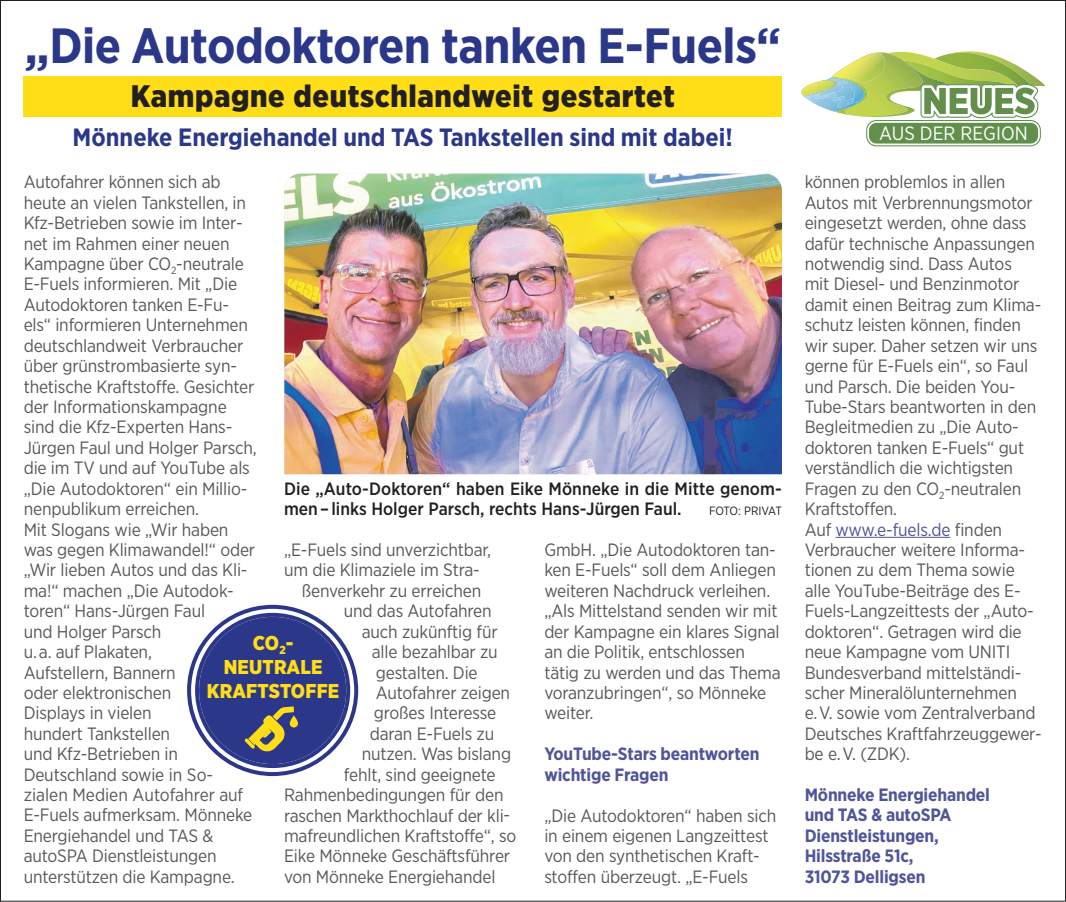
<style>
.page{position:relative;width:1066px;height:902px;background:#fff}
.page>*{position:absolute;margin:0;border:0;box-sizing:border-box;transform-origin:0 0}
.t1{font:700 49.4px "Gotham Narrow";letter-spacing:-.01em;color:#2b388a}
.t2{font:900 31px "Gotham Narrow";letter-spacing:.02em;color:#231f20}
.t3{font:700 25px "Gotham Narrow";color:#2b388a}
.t4{font:900 20px/24px "Gotham Narrow";letter-spacing:.01em;color:#ffdd17;text-align:center}
.t5{font:19.2px "Gotham Narrow";color:#fff}
.t6{font:17.8px/20.4px "Gotham Narrow";letter-spacing:-.01em;color:#57585a}
.t7{font:700 17.8px/20.4px "Gotham Narrow";letter-spacing:-.01em;color:#50559a}
.t8{font:500 17.8px/20.4px "Gotham Narrow";color:#231f20}
.t9{font:12px "Gotham Narrow";letter-spacing:-.025em;color:#231f20}
.s1{color:#50559a}
</style>
<div class="page">
<div style="left:24px;top:76px;width:758px;height:40px;background:#ffdd17"></div>
<hr style="left:836px;top:537px;width:114px;height:1px;background:#50559a">
<svg style="left:801px;top:51px;width:244px;height:95px"></svg>
<img style="left:284px;top:173px;width:498px;height:301px">
<div style="left:193px;top:610px;width:159px;height:160px;background:#2b388a;border-radius:50%"></div>
<div style="left:187px;top:604px;width:171px;height:172px;border:12px solid #fff;border-radius:50%"></div>
<div style="left:187px;top:604px;width:171px;height:172px;border:4px solid #2b388a;border-radius:50%"></div>
<div style="left:195px;top:612px;width:155px;height:156px;border:4px solid #2b388a;border-radius:50%"></div>
<svg style="left:244px;top:706px;width:50px;height:46px"></svg>
<svg style="left:290px;top:715px;width:8px;height:12px"></svg>
<h1 class="t1" style="left:25px;top:14px;width:758px">„Die Autodoktoren tanken E-Fuels“</h1>
<h2 class="t2" style="left:131px;top:76px;width:546px">Kampagne deutschlandweit gestartet</h2>
<h3 class="t3" style="left:73px;top:121px;width:662px">Mönneke Energiehandel und TAS Tankstellen sind mit dabei!</h3>
<p class="t6" style="left:24px;top:171px;width:235px">Autofahrer können sich ab heute an vielen Tankstellen, in<br>Kfz-Betrieben sowie im Inter&shy;net im Rahmen einer neuen<br>Kampagne über CO<sub>2</sub>-neutrale<br>E-Fuels informieren. Mit „Die<br>Autodoktoren tanken E-Fu&shy;els“ informieren Unternehmen deutschlandweit Verbraucher über grünstrombasierte syn&shy;thetische Kraftstoffe. Gesichter der Informationskampagne sind die Kfz-Experten Hans-<br>Jürgen Faul und Holger Parsch, die im TV und auf YouTube als „Die Autodoktoren“ ein Millio&shy;nenpublikum erreichen.<br>Mit Slogans wie „Wir haben was gegen Klimawandel!“ oder „Wir lieben Autos und das Kli&shy;ma!“ machen „Die Autodok&shy;toren“ Hans-Jürgen Faul<br>und Holger Parsch<br>u. a. auf Plakaten,<br>Aufstellern, Bannern<br>oder elektronischen<br>Displays in vielen<br>hundert Tankstellen<br>und Kfz-Betrieben in<br>Deutschland sowie in So&shy;zialen Medien Autofahrer auf<br>E-Fuels aufmerksam. Mönneke<br>Energiehandel und TAS &amp; autoSPA Dienstleistungen unterstützen die Kampagne.</p>
<p class="t8" style="left:284px;top:478px;width:499px">Die „Auto-Doktoren“ haben Eike Mönneke in die Mitte genom&shy;men – links Holger Parsch, rechts Hans-Jürgen Faul.</p>
<p class="t9" style="left:709px;top:503px;width:74px">FOTO: PRIVAT</p>
<p class="t6" style="left:544px;top:539px;width:238px">GmbH. „Die Autodoktoren tan&shy;ken E-Fuels“ soll dem Anliegen weiteren Nachdruck verleihen. „Als Mittelstand senden wir mit der Kampagne ein klares Signal an die Politik, entschlossen tätig zu werden und das Thema voranzubringen“, so Mönneke weiter.</p>
<p class="t7" style="left:544px;top:743px;width:217px">YouTube-Stars beantworten wichtige Fragen</p>
<p class="t6" style="left:544px;top:804px;width:233px">„Die Autodoktoren“ haben sich in einem eigenen Langzeittest von den synthetischen Kraft&shy;stoffen überzeugt. „E-Fuels</p>
<p class="t6" style="left:284px;top:539px;width:209px">„E-Fuels sind unverzichtbar,</p>
<p class="t6" style="left:284px;top:559px;width:197px">um die Klimaziele im Stra-</p>
<p class="t6" style="left:302px;top:580px;width:181px">ßenverkehr zu erreichen</p>
<p class="t6" style="left:344px;top:600px;width:149px">und das Autofahren</p>
<p class="t6" style="left:362px;top:620px;width:138px">auch zukünftig für</p>
<p class="t6" style="left:372px;top:641px;width:128px">alle bezahlbar zu</p>
<p class="t6" style="left:376px;top:661px;width:104px">gestalten. Die</p>
<p class="t6" style="left:376px;top:682px;width:136px">Autofahrer zeigen</p>
<p class="t6" style="left:374px;top:702px;width:124px">großes Interesse</p>
<p class="t6" style="left:370px;top:723px;width:126px">daran E-Fuels zu</p>
<p class="t6" style="left:362px;top:743px;width:151px">nutzen. Was bislang</p>
<p class="t6" style="left:344px;top:763px;width:153px">fehlt, sind geeignete</p>
<p class="t6" style="left:284px;top:784px;width:221px">Rahmenbedingungen für den</p>
<p class="t6" style="left:284px;top:804px;width:228px">raschen Markthochlauf der kli-</p>
<p class="t6" style="left:284px;top:825px;width:234px">mafreundlichen Kraftstoffe“, so</p>
<p class="t6" style="left:284px;top:845px;width:228px">Eike Mönneke Geschäftsführer</p>
<p class="t6" style="left:284px;top:865px;width:213px">von Mönneke Energiehandel</p>
<p class="t4" style="left:207px;top:630px;width:134px">CO<sub>2</sub>-<br>NEUTRALE<br>KRAFTSTOFFE</p>
<p class="t5" style="left:879px;top:121px;width:150px">AUS DER REGION</p>
<p class="t6" style="left:805px;top:171px;width:239px">können problemlos in allen<br>Autos mit Verbrennungsmotor eingesetzt werden, ohne dass dafür technische Anpassungen notwendig sind. Dass Autos<br>mit Diesel- und Benzinmotor damit einen Beitrag zum Klima&shy;schutz leisten können, finden wir super. Daher setzen wir uns gerne für E-Fuels ein“, so Faul und Parsch. Die beiden You-<br>Tube-Stars beantworten in den<br>Begleitmedien zu „Die Auto&shy;doktoren tanken E-Fuels“ gut verständlich die wichtigsten<br>Fragen zu den CO<sub>2</sub>-neutralen<br>Kraftstoffen.<br>Auf <span class="s1">www.e-fuels.de</span> finden<br>Verbraucher weitere Informa&shy;tionen zu dem Thema sowie alle YouTube-Beiträge des E-<br>Fuels-Langzeittests der „Auto&shy;doktoren“. Getragen wird die neue Kampagne vom UNITI<br>Bundesverband mittelständi&shy;scher Mineralölunternehmen<br>e. V. sowie vom Zentralverband<br>Deutsches Kraftfahrzeuggewer&shy;be e. V. (ZDK).</p>
<p class="t7" style="left:805px;top:784px;width:187px">Mönneke Energiehandel und TAS &amp; autoSPA<br>Dienstleistungen,<br>Hilsstraße 51c,<br>31073 Delligsen</p>
</div>
